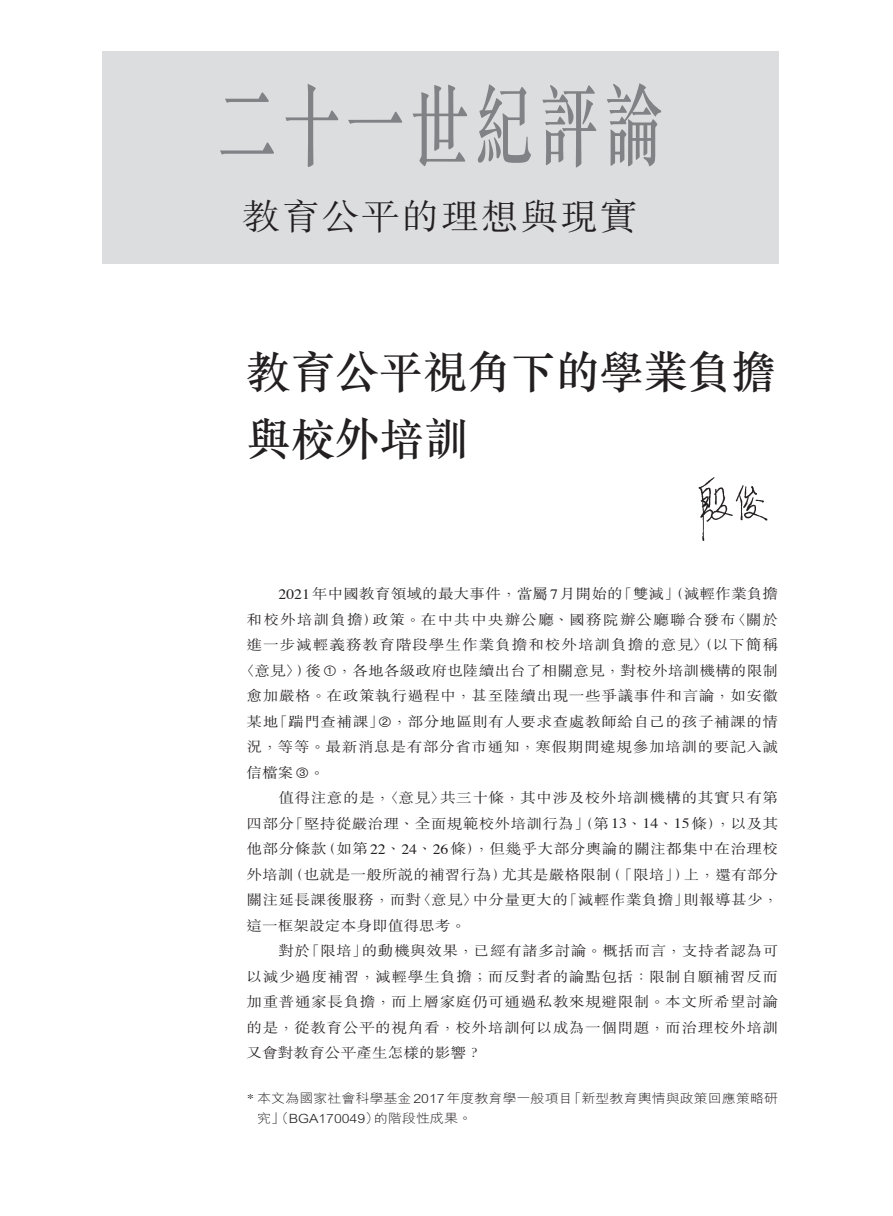
<style>
.page{position:relative;width:893px;height:1216px;background:#fff}
.page>*{position:absolute;margin:0;border:0;box-sizing:border-box;transform-origin:0 0}
.t1{font:500 90px "M Sung HK";letter-spacing:.1em;color:#808285;scale:.65 1}
.t2{font:500 45px/67.5px "M Sung HK";letter-spacing:-.01em;color:#231f20}
.t3{font:300 36px "M Sung HK";letter-spacing:.05em;color:#231f20;scale:1.05 1}
.t4{font:300 14.25px "M Sung HK";letter-spacing:.03em;color:#231f20;scale:1.1 1}
.t5{font:300 14.25px "M Sung HK";letter-spacing:.005em;color:#231f20;scale:1.1 1}
.t6{font:300 14.25px "M Sung HK";color:#231f20;scale:1.1 1}
.t7{font:300 14.25px "M Sung HK";letter-spacing:.07em;color:#231f20;scale:1.1 1}
.t8{font:300 14.25px "M Sung HK";letter-spacing:.055em;color:#231f20;scale:1.1 1}
.t9{font:300 12.75px/19.5px "M Hei HK";color:#231f20;scale:1.1 1}
.s1{font-family:"Times";font-weight:400}
.s2{font-family:"Circle Frame";font-weight:400}
</style>
<div class="page">
<div style="left:102px;top:51px;width:676px;height:212px;background:#dcdddf"></div>
<img style="left:698px;top:477px;width:70px;height:64px">
<h1 class="t1" style="left:218px;top:64px;width:685px">二十一世紀評論</h1>
<h3 class="t3" style="left:242px;top:191px;width:378px">教育公平的理想與現實</h3>
<h2 class="t2" style="left:247px;top:336px;width:531px">教育公平視角下的學業負擔與校外培訓</h2>
<p class="t5" style="left:278px;top:584px;width:456px"><span class="s1">2021</span>年中國教育領域的最大事件，當屬<span class="s1">7</span>月開始的「雙減」（減輕作業負擔</p>
<p class="t7" style="left:247px;top:610px;width:485px">和校外培訓負擔）政策。在中共中央辦公廳、國務院辦公廳聯合發布〈關於</p>
<p class="t8" style="left:247px;top:635px;width:485px">進一步減輕義務教育階段學生作業負擔和校外培訓負擔的意見〉（以下簡稱</p>
<p class="t5" style="left:239px;top:661px;width:492px">〈意見〉）後<span class="s2">1</span>，各地各級政府也陸續出台了相關意見，對校外培訓機構的限制</p>
<p class="t4" style="left:247px;top:686px;width:485px">愈加嚴格。在政策執行過程中，甚至陸續出現一些爭議事件和言論，如安徽</p>
<p class="t4" style="left:247px;top:712px;width:485px">某地「踹門查補課」<span class="s2">2</span>，部分地區則有人要求查處教師給自己的孩子補課的情</p>
<p class="t4" style="left:247px;top:737px;width:485px">況，等等。最新消息是有部分省市通知，寒假期間違規參加培訓的要記入誠</p>
<p class="t4" style="left:247px;top:763px;width:73px">信檔案<span class="s2">3</span>。</p>
<p class="t4" style="left:278px;top:788px;width:456px">值得注意的是，〈意見〉共三十條，其中涉及校外培訓機構的其實只有第</p>
<p class="t4" style="left:247px;top:814px;width:485px">四部分「堅持從嚴治理、全面規範校外培訓行為」（第<span class="s1">13</span>、<span class="s1">14</span>、<span class="s1">15</span>條），以及其</p>
<p class="t4" style="left:247px;top:839px;width:485px">他部分條款（如第<span class="s1">22</span>、<span class="s1">24</span>、<span class="s1">26</span>條），但幾乎大部分輿論的關注都集中在治理校</p>
<p class="t6" style="left:247px;top:865px;width:485px">外培訓（也就是一般所說的補習行為）尤其是嚴格限制（「限培」）上，還有部分</p>
<p class="t4" style="left:247px;top:890px;width:485px">關注延長課後服務，而對〈意見〉中分量更大的「減輕作業負擔」則報導甚少，</p>
<p class="t6" style="left:247px;top:916px;width:201px">這一框架設定本身即值得思考。</p>
<p class="t4" style="left:278px;top:941px;width:456px">對於「限培」的動機與效果，已經有諸多討論。概括而言，支持者認為可</p>
<p class="t4" style="left:247px;top:967px;width:485px">以減少過度補習，減輕學生負擔；而反對者的論點包括：限制自願補習反而</p>
<p class="t4" style="left:247px;top:992px;width:485px">加重普通家長負擔，而上層家庭仍可通過私教來規避限制。本文所希望討論</p>
<p class="t4" style="left:247px;top:1018px;width:485px">的是，從教育公平的視角看，校外培訓何以成為一個問題，而治理校外培訓</p>
<p class="t6" style="left:247px;top:1043px;width:215px">又會對教育公平產生怎樣的影響？</p>
<p class="t9" style="left:257px;top:1088px;width:475px;text-indent:-11px"><sup>＊</sup> 本文為國家社會科學基金2017年度教育學一般項目「新型教育輿情與政策回應策略研究」（BGA170049）的階段性成果。</p>
</div>
